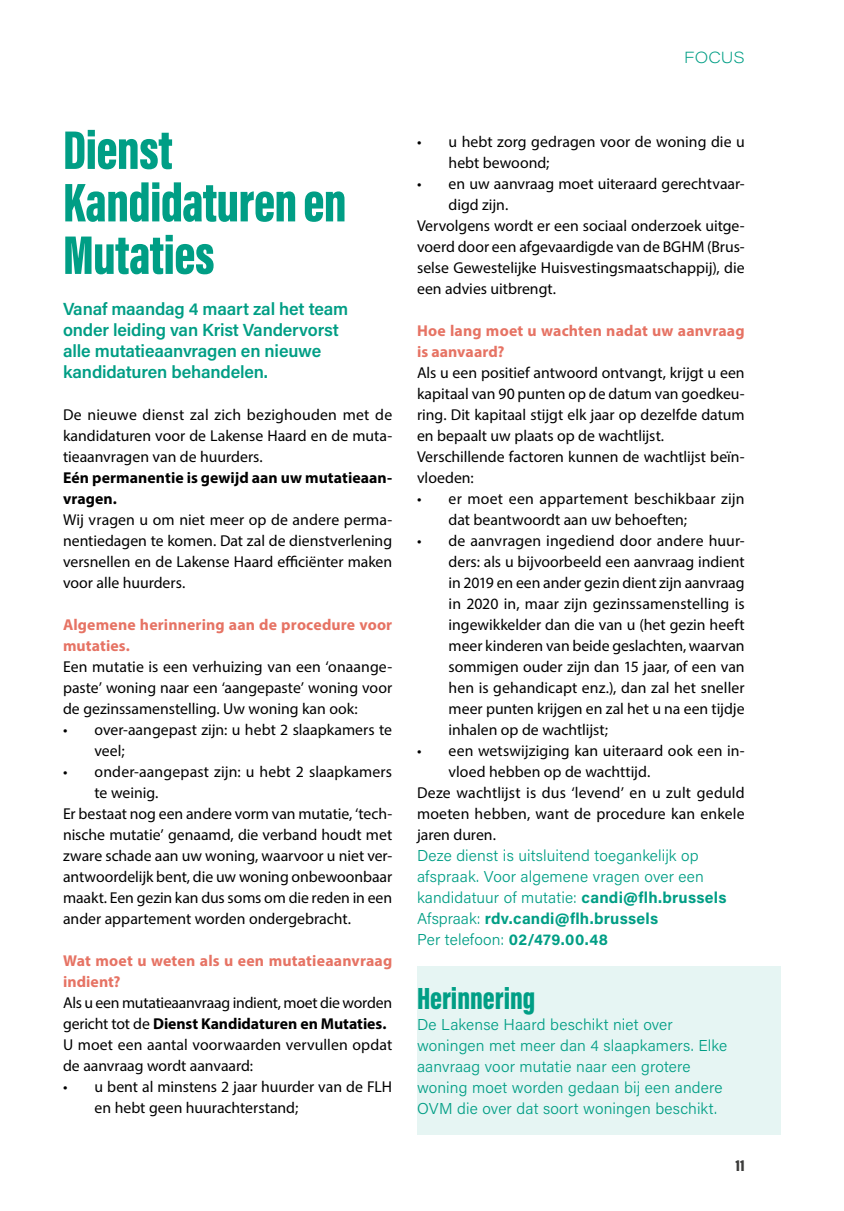
<style>
.page{position:relative;width:844px;height:1211px;background:#fff}
.page>*{position:absolute;margin:0;border:0;box-sizing:border-box;transform-origin:0 0}
.t1{font:900 56px/52.5px "Acumin Pro Extra Cond";letter-spacing:-.01em;color:#009e85}
.t2{font:900 31.5px "Acumin Pro Extra Cond";color:#009e85}
.t3{font:600 17.5px/21px "Acumin Pro";letter-spacing:-.01em;color:#009e85}
.t4{font:15.75px/21px "Myriad Pro";color:#000}
.t5{font:300 15.75px/21px "Acumin Pro";letter-spacing:.01em;color:#009e85}
.t6{font:700 15.75px/21px "Myriad Pro";letter-spacing:.01em;color:#e67364}
.t7{font:700 15.75px/21px "Myriad Pro";letter-spacing:.005em;color:#000}
.t8{font:200 15.75px "Acumin Pro Wide";color:#009e85}
.t9{font:900 15.75px "Acumin Pro Cond";color:#3c3c3b}
.s1{font-weight:700}
</style>
<div class="page">
<div style="left:417px;top:966px;width:363px;height:168px;background:#e6f5f3"></div>
<p class="t8" style="left:684px;top:46px;width:62px">FOCUS</p>
<h1 class="t1" style="left:63px;top:123px;width:285px">Dienst<br>Kandidaturen en<br>Mutaties</h1>
<p class="t4" style="left:448px;top:130px;width:297px;text-indent:-32px">• u hebt zorg gedragen voor de woning die u hebt bewoond;</p>
<p class="t4" style="left:417px;top:172px;width:329px">• en uw aanvraag moet uiteraard gerechtvaar-</p>
<p class="t4" style="left:448px;top:193px;width:61px">digd zijn.</p>
<p class="t4" style="left:417px;top:214px;width:329px">Vervolgens wordt er een sociaal onderzoek uitge-</p>
<p class="t4" style="left:417px;top:235px;width:329px">voerd door een afgevaardigde van de BGHM (Brus-</p>
<p class="t4" style="left:417px;top:256px;width:329px">selse Gewestelijke Huisvestingsmaatschappij), die</p>
<p class="t4" style="left:417px;top:277px;width:140px">een advies uitbrengt.</p>
<p class="t6" style="left:417px;top:319px;width:329px">Hoe lang moet u wachten nadat uw aanvraag is aanvaard?</p>
<p class="t4" style="left:417px;top:361px;width:329px">Als u een positief antwoord ontvangt, krijgt u een kapitaal van 90 punten op de datum van goedkeu&shy;ring. Dit kapitaal stijgt elk jaar op dezelfde datum en bepaalt uw plaats op de wachtlijst.<br>Verschillende factoren kunnen de wachtlijst beïn&shy;vloeden:</p>
<p class="t4" style="left:448px;top:487px;width:297px;text-indent:-32px">• er moet een appartement beschikbaar zijn dat beantwoordt aan uw behoeften;</p>
<p class="t4" style="left:448px;top:529px;width:297px;text-align:justify;text-indent:-32px">• de aanvragen ingediend door andere huur&shy;ders: als u bijvoorbeeld een aanvraag indient in 2019 en een ander gezin dient zijn aanvraag in 2020 in, maar zijn gezinssamenstelling is ingewikkelder dan die van u (het gezin heeft meer kinderen van beide geslachten, waarvan sommigen ouder zijn dan 15 jaar, of een van hen is gehandicapt enz.), dan zal het sneller meer punten krijgen en zal het u na een tijdje inhalen op de wachtlijst;</p>
<p class="t4" style="left:417px;top:739px;width:329px">• een wetswijziging kan uiteraard ook een in-</p>
<p class="t4" style="left:448px;top:760px;width:203px">vloed hebben op de wachttijd.</p>
<p class="t4" style="left:417px;top:781px;width:329px">Deze wachtlijst is dus ‘levend’ en u zult geduld</p>
<p class="t4" style="left:417px;top:802px;width:329px">moeten hebben, want de procedure kan enkele</p>
<p class="t4" style="left:417px;top:823px;width:80px">jaren duren.</p>
<p class="t3" style="left:63px;top:298px;width:287px">Vanaf maandag 4 maart zal het team onder leiding van Krist Vandervorst alle mutatieaanvragen en nieuwe kandidaturen behandelen.</p>
<p class="t4" style="left:63px;top:404px;width:330px;text-align:justify">De nieuwe dienst zal zich bezighouden met de kandidaturen voor de Lakense Haard en de muta&shy;tieaanvragen van de huurders.</p>
<p class="t7" style="left:63px;top:466px;width:330px">Eén permanentie is gewijd aan uw mutatieaan&shy;vragen.</p>
<p class="t4" style="left:63px;top:509px;width:330px;text-align:justify">Wij vragen u om niet meer op de andere perma&shy;nentiedagen te komen. Dat zal de dienstverlening versnellen en de Lakense Haard efficiënter maken voor alle huurders.</p>
<p class="t6" style="left:63px;top:613px;width:330px">Algemene herinnering aan de procedure voor mutaties.</p>
<p class="t4" style="left:63px;top:656px;width:330px;text-align:justify">Een mutatie is een verhuizing van een ‘onaange&shy;paste’ woning naar een ‘aangepaste’ woning voor de gezinssamenstelling. Uw woning kan ook:</p>
<p class="t4" style="left:94px;top:719px;width:299px;text-indent:-32px">• over-aangepast zijn: u hebt 2 slaapkamers te veel;</p>
<p class="t4" style="left:63px;top:761px;width:330px">• onder-aangepast zijn: u hebt 2 slaapkamers</p>
<p class="t4" style="left:94px;top:782px;width:65px">te weinig.</p>
<p class="t4" style="left:63px;top:803px;width:330px">Er bestaat nog een andere vorm van mutatie, ‘tech-</p>
<p class="t4" style="left:63px;top:824px;width:330px">nische mutatie’ genaamd, die verband houdt met</p>
<p class="t4" style="left:63px;top:845px;width:330px">zware schade aan uw woning, waarvoor u niet ver-</p>
<p class="t4" style="left:63px;top:866px;width:330px">antwoordelijk bent, die uw woning onbewoonbaar</p>
<p class="t4" style="left:63px;top:887px;width:330px">maakt. Een gezin kan dus soms om die reden in een</p>
<p class="t4" style="left:63px;top:908px;width:289px">ander appartement worden ondergebracht.</p>
<p class="t6" style="left:63px;top:949px;width:330px">Wat moet u weten als u een mutatieaanvraag indient?</p>
<p class="t4" style="left:63px;top:992px;width:330px">Als u een mutatieaanvraag indient, moet die worden gericht tot de <span class="s1">Dienst Kandidaturen en Mutaties.<br></span>U moet een aantal voorwaarden vervullen opdat de aanvraag wordt aanvaard:</p>
<p class="t4" style="left:94px;top:1076px;width:299px;text-indent:-32px">• u bent al minstens 2 jaar huurder van de FLH en hebt geen huurachterstand;</p>
<p class="t5" style="left:417px;top:844px;width:311px">Deze dienst is uitsluitend toegankelijk op afspraak. Voor algemene vragen over een kandidatuur of mutatie: <span class="s1">candi@flh.brussels </span>Afspraak: <span class="s1">rdv.candi@flh.brussels<br></span>Per telefoon: <span class="s1">02/479.00.48</span></p>
<h2 class="t2" style="left:417px;top:978px;width:120px">Herinnering</h2>
<p class="t5" style="left:417px;top:1012px;width:311px">De Lakense Haard beschikt niet over woningen met meer dan 4 slaapkamers. Elke aanvraag voor mutatie naar een grotere woning moet worden gedaan bij een andere OVM die over dat soort woningen beschikt.</p>
<p class="t9" style="left:735px;top:1155px;width:11px">11</p>
</div>
